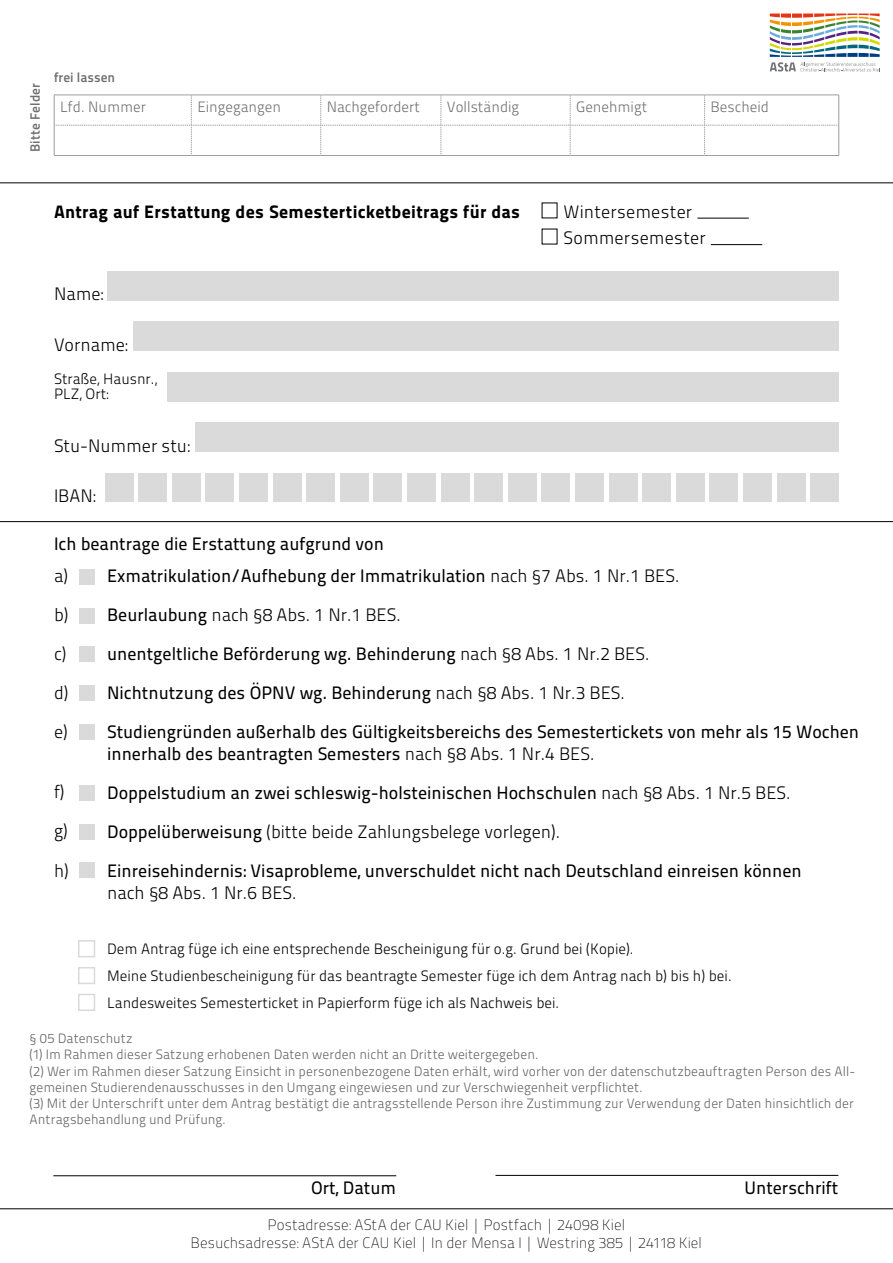
<style>
.page{position:relative;width:893px;height:1263px;background:#fff}
.page>*{position:absolute;margin:0;border:0;box-sizing:border-box;transform-origin:0 0}
.t1{font:18px/39px "Titillium Maps 26 L 500 wt";color:#000}
.t2{font:18px/39px "Titillium Maps 26 L 250 wt";color:#000}
.t3{font:18px "Titillium Maps 26 L 999 wt";letter-spacing:.015em;color:#000}
.t4{font:15px/26.8px "Titillium Maps 26 L 250 wt";color:#000}
.t5{font:15px/18px "Titillium Maps 26 L 1 wt";color:#000;text-align:center}
.t6{font:15px "Titillium Maps 26 L 250 wt";color:#706f6f}
.t7{font:13.5px/16.2px "Titillium Maps 26 L 250 wt";letter-spacing:.005em;color:#646363}
.t8{font:13.5px "Titillium Maps 26 L 750 wt";color:#706f6f}
.s1{font-family:"Titillium Maps 26 L 250 wt"}
.s2{font-family:"Titillium Maps 26 L 500 wt"}
</style>
<div class="page">
<div style="left:107px;top:271px;width:732px;height:29px;background:#dadada"></div>
<div style="left:133px;top:322px;width:706px;height:29px;background:#dadada"></div>
<div style="left:167px;top:372px;width:672px;height:29px;background:#dadada"></div>
<div style="left:196px;top:422px;width:643px;height:29px;background:#dadada"></div>
<hr style="left:0;top:521px;width:893px;height:1px;background:#000">
<div style="left:79px;top:569px;width:15px;height:15px;background:#dadada"></div>
<div style="left:79px;top:608px;width:15px;height:15px;background:#dadada"></div>
<div style="left:79px;top:647px;width:15px;height:15px;background:#dadada"></div>
<div style="left:79px;top:685px;width:15px;height:16px;background:#dadada"></div>
<div style="left:79px;top:724px;width:15px;height:16px;background:#dadada"></div>
<div style="left:79px;top:785px;width:15px;height:15px;background:#dadada"></div>
<div style="left:79px;top:824px;width:15px;height:16px;background:#dadada"></div>
<div style="left:78px;top:940px;width:17px;height:17px;border:2px solid #dadada"></div>
<div style="left:78px;top:967px;width:17px;height:17px;border:2px solid #dadada"></div>
<hr style="left:53px;top:1175px;width:343px;height:1px;background:#000">
<hr style="left:495px;top:1175px;width:343px;height:1px;background:#000">
<div style="left:78px;top:994px;width:17px;height:17px;border:2px solid #dadada"></div>
<svg style="left:54px;top:95px;width:785px;height:61px"></svg>
<svg style="left:770px;top:14px;width:110px;height:58px"></svg>
<div style="left:105px;top:473px;width:28px;height:29px;background:#dadada"></div>
<div style="left:138px;top:473px;width:29px;height:29px;background:#dadada"></div>
<div style="left:172px;top:473px;width:29px;height:29px;background:#dadada"></div>
<div style="left:206px;top:473px;width:28px;height:29px;background:#dadada"></div>
<div style="left:239px;top:473px;width:29px;height:29px;background:#dadada"></div>
<div style="left:273px;top:473px;width:28px;height:29px;background:#dadada"></div>
<div style="left:306px;top:473px;width:29px;height:29px;background:#dadada"></div>
<div style="left:340px;top:473px;width:29px;height:29px;background:#dadada"></div>
<div style="left:374px;top:473px;width:28px;height:29px;background:#dadada"></div>
<div style="left:407px;top:473px;width:29px;height:29px;background:#dadada"></div>
<div style="left:441px;top:473px;width:28px;height:29px;background:#dadada"></div>
<div style="left:474px;top:473px;width:29px;height:29px;background:#dadada"></div>
<div style="left:508px;top:473px;width:29px;height:29px;background:#dadada"></div>
<div style="left:542px;top:473px;width:28px;height:29px;background:#dadada"></div>
<div style="left:575px;top:473px;width:29px;height:29px;background:#dadada"></div>
<div style="left:609px;top:473px;width:28px;height:29px;background:#dadada"></div>
<div style="left:642px;top:473px;width:29px;height:29px;background:#dadada"></div>
<div style="left:676px;top:473px;width:29px;height:29px;background:#dadada"></div>
<div style="left:710px;top:473px;width:28px;height:29px;background:#dadada"></div>
<div style="left:743px;top:473px;width:29px;height:29px;background:#dadada"></div>
<div style="left:777px;top:473px;width:28px;height:29px;background:#dadada"></div>
<div style="left:810px;top:473px;width:29px;height:29px;background:#dadada"></div>
<hr style="left:0;top:183px;width:893px;height:1px;background:#000">
<hr style="left:0;top:1208px;width:893px;height:1px;background:#000">
<hr style="left:697px;top:218px;width:52px;height:1px;background:#000">
<hr style="left:711px;top:244px;width:51px;height:1px;background:#000">
<div style="left:79px;top:862px;width:15px;height:16px;background:#dadada"></div>
<p class="t8" style="left:25px;top:152px;width:71px;rotate:-90deg">Bitte Felder</p>
<p class="t8" style="left:54px;top:67px;width:63px">frei lassen</p>
<p class="t6" style="left:60px;top:96px;width:87px">Lfd. Nummer</p>
<p class="t6" style="left:197px;top:96px;width:85px">Eingegangen</p>
<p class="t6" style="left:327px;top:96px;width:95px">Nachgefordert</p>
<p class="t6" style="left:447px;top:96px;width:74px">Vollständig</p>
<p class="t6" style="left:576px;top:96px;width:73px">Genehmigt</p>
<p class="t6" style="left:711px;top:96px;width:60px">Bescheid</p>
<p class="t3" style="left:54px;top:198px;width:468px">Antrag auf Erstattung des Semesterticketbeitrags für das</p>
<p class="t2" style="left:54px;top:274px;width:51px">Name:</p>
<p class="t2" style="left:54px;top:324px;width:75px">Vorname:</p>
<p class="t4" style="left:54px;top:370px;width:105px;line-height:15px">Straße, Hausnr.,<br>PLZ, Ort:</p>
<p class="t2" style="left:564px;top:198px;width:144px;line-height:26.1px">Wintersemester<br>Sommersemester</p>
<p class="t2" style="left:54px;top:425px;width:137px">Stu-Nummer stu:</p>
<p class="t2" style="left:54px;top:475px;width:43px">IBAN:</p>
<p class="t1" style="left:54px;top:524px;width:331px">Ich beantrage die Erstattung aufgrund von</p>
<p class="t2" style="left:54px;top:555px;width:16px;text-align:justify">a) b) c) d) e)</p>
<p class="t1" style="left:107px;top:555px;width:574px">Exmatrikulation/Aufhebung der Immatrikulation <span class="s1">nach §7 Abs. 1 Nr.1 BES.</span></p>
<p class="t2" style="left:107px;top:594px;width:295px"><span class="s2">Beurlaubung</span> nach §8 Abs. 1 Nr.1 BES.</p>
<p class="t1" style="left:107px;top:633px;width:753px">unentgeltliche Beförderung wg. Behinderung <span class="s1">nach §8 Abs. 1 Nr.2 BES.<br></span>Nichtnutzung des ÖPNV wg. Behinderung <span class="s1">nach §8 Abs. 1 Nr.3 BES.<br></span>Studiengründen außerhalb des Gültigkeitsbereichs des Semestertickets von mehr als 15 Wochen</p>
<p class="t1" style="left:107px;top:733px;width:685px">innerhalb des beantragten Semesters <span class="s1">nach §8 Abs. 1 Nr.4 BES.<br></span>Doppelstudium an zwei schleswig-holsteinischen Hochschulen <span class="s1">nach §8 Abs. 1 Nr.5 BES.</span></p>
<p class="t2" style="left:107px;top:811px;width:455px"><span class="s2">Doppelüberweisung</span> (bitte beide Zahlungsbelege vorlegen).</p>
<p class="t1" style="left:107px;top:850px;width:696px">Einreisehindernis: Visaprobleme, unverschuldet nicht nach Deutschland einreisen können</p>
<p class="t2" style="left:107px;top:872px;width:191px">nach §8 Abs. 1 Nr.6 BES.</p>
<p class="t2" style="left:54px;top:771px;width:16px">f) g) h)</p>
<p class="t4" style="left:107px;top:935px;width:626px">Dem Antrag füge ich eine entsprechende Bescheinigung für o.g. Grund bei (Kopie).<br>Meine Studienbescheinigung für das beantragte Semester füge ich dem Antrag nach b) bis h) bei.</p>
<p class="t4" style="left:107px;top:988px;width:454px">Landesweites Semesterticket in Papierform füge ich als Nachweis bei.</p>
<p class="t7" style="left:30px;top:1030px;width:827px">§ 05 Datenschutz<br>(1) Im Rahmen dieser Satzung erhobenen Daten werden nicht an Dritte weitergegeben.<br>(2) Wer im Rahmen dieser Satzung Einsicht in personenbezogene Daten erhält, wird vorher von der datenschutzbeauftragten Person des All&shy;gemeinen Studierendenausschusses in den Umgang eingewiesen und zur Verschwiegenheit verpflichtet.<br>(3) Mit der Unterschrift unter dem Antrag bestätigt die antragsstellende Person ihre Zustimmung zur Verwendung der Daten hinsichtlich der Antragsbehandlung und Prüfung.</p>
<p class="t1" style="left:311px;top:1167px;width:86px">Ort, Datum</p>
<p class="t1" style="left:745px;top:1167px;width:95px">Unterschrift</p>
<p class="t5" style="left:191px;top:1215px;width:513px">Postadresse: AStA der CAU Kiel | Postfach | 24098 Kiel<br>Besuchsadresse: AStA der CAU Kiel | In der Mensa I | Westring 385 | 24118 Kiel</p>
</div>
